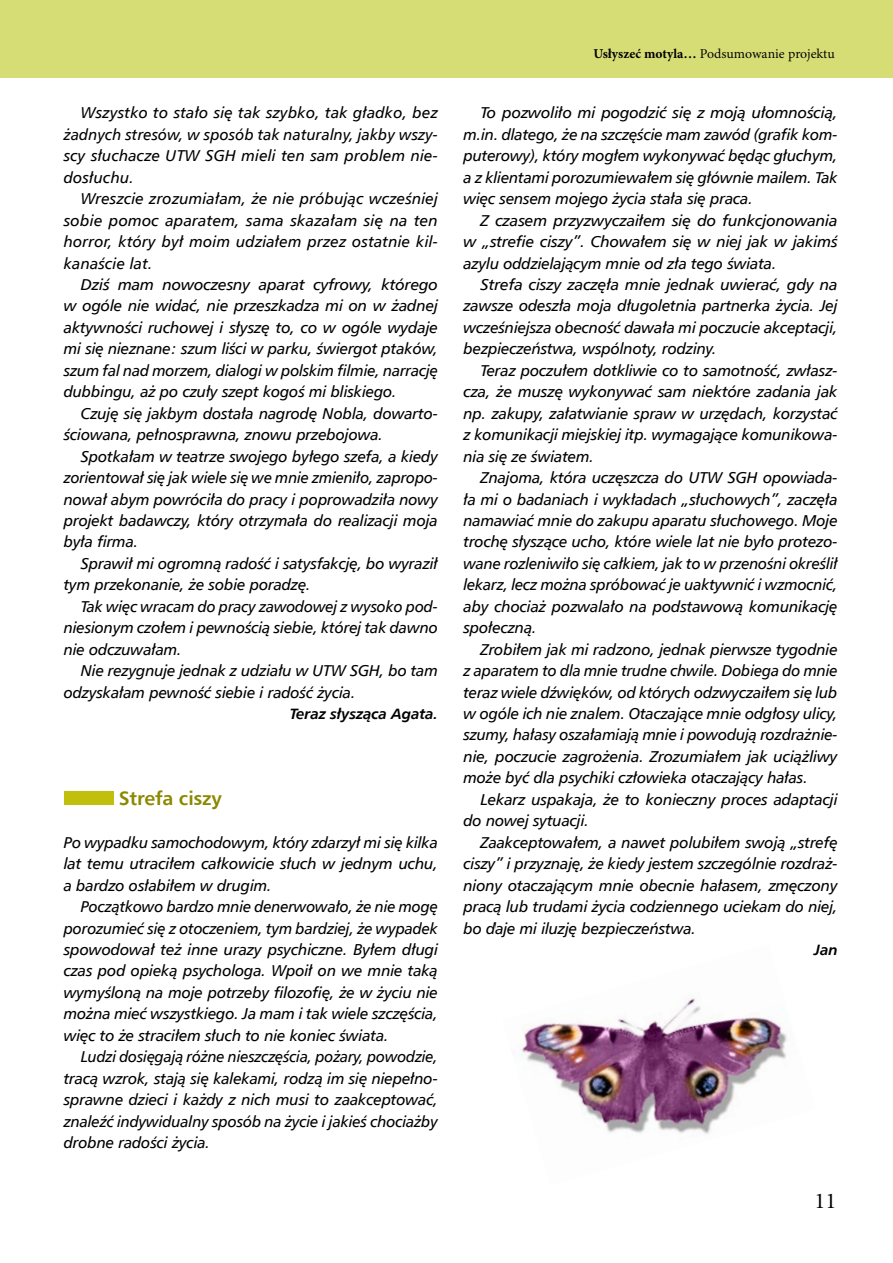
<style>
.page{position:relative;width:893px;height:1263px;background:#fff}
.page>*{position:absolute;margin:0;border:0;box-sizing:border-box;transform-origin:0 0}
.t1{font:22.5px "Minion Pro";color:#000}
.t2{font:700 19.5px "Humnst 777 EU";letter-spacing:-.01em;color:#8b8900}
.t3{font:italic 15.75px/21.5px "Humnst 777 EU";letter-spacing:-.01em;color:#000;text-align:justify}
.t4{font:italic 700 15px "Humnst 777 EU";letter-spacing:-.01em;color:#000}
.t5{font:13.5px "Minion Pro";letter-spacing:-.005em;color:#000}
.s1{font-weight:700}
</style>
<div class="page">
<div style="left:0;top:0;width:893px;height:77px;background:#d7dd75"></div>
<div style="left:64px;top:791px;width:49px;height:14px;background:#c0bf0b"></div>
<img style="left:520px;top:998px;width:267px;height:136px">
<p class="t3" style="left:64px;top:102px;width:376px;text-indent:17px">Wszystko to stało się tak szybko, tak gładko, bez żadnych stresów, w sposób tak naturalny, jakby wszy&shy;scy słuchacze UTW SGH mieli ten sam problem nie&shy;dosłuchu.</p>
<p class="t3" style="left:64px;top:188px;width:376px;text-indent:17px">Wreszcie zrozumiałam, że nie próbując wcześniej sobie pomoc aparatem, sama skazałam się na ten horror, który był moim udziałem przez ostatnie kil&shy;kanaście lat.</p>
<p class="t3" style="left:64px;top:273px;width:376px;text-indent:17px">Dziś mam nowoczesny aparat cyfrowy, którego w ogóle nie widać, nie przeszkadza mi on w żadnej aktywności ruchowej i słyszę to, co w ogóle wydaje mi się nieznane: szum liści w parku, świergot ptaków, szum fal nad morzem, dialogi w polskim filmie, narrację dubbingu, aż po czuły szept kogoś mi bliskiego.</p>
<p class="t3" style="left:64px;top:402px;width:376px;text-indent:17px">Czuję się jakbym dostała nagrodę Nobla, dowarto&shy;ściowana, pełnosprawna, znowu przebojowa.</p>
<p class="t3" style="left:64px;top:445px;width:376px;text-indent:17px">Spotkałam w teatrze swojego byłego szefa, a kiedy zorientował się jak wiele się we mnie zmieniło, zapropo&shy;nował abym powróciła do pracy i poprowadziła nowy projekt badawczy, który otrzymała do realizacji moja była firma.</p>
<p class="t3" style="left:64px;top:552px;width:376px;text-indent:17px">Sprawił mi ogromną radość i satysfakcję, bo wyraził tym przekonanie, że sobie poradzę.</p>
<p class="t3" style="left:64px;top:595px;width:376px;text-indent:17px">Tak więc wracam do pracy zawodowej z wysoko pod&shy;niesionym czołem i pewnością siebie, której tak dawno nie odczuwałam.</p>
<p class="t3" style="left:64px;top:660px;width:376px;text-indent:17px">Nie rezygnuje jednak z udziału w UTW SGH, bo tam odzyskałam pewność siebie i radość życia.</p>
<p class="t4" style="left:290px;top:704px;width:150px">Teraz słysząca Agata.</p>
<p class="t2" style="left:119px;top:786px;width:105px">Strefa ciszy</p>
<p class="t3" style="left:64px;top:831px;width:376px">Po wypadku samochodowym, który zdarzył mi się kilka lat temu utraciłem całkowicie słuch w jednym uchu, a bardzo osłabiłem w drugim.</p>
<p class="t3" style="left:64px;top:895px;width:376px;text-indent:17px">Początkowo bardzo mnie denerwowało, że nie mogę porozumieć się z otoczeniem, tym bardziej, że wypadek spowodował też inne urazy psychiczne. Byłem długi czas pod opieką psychologa. Wpoił on we mnie taką wymyśloną na moje potrzeby filozofię, że w życiu nie można mieć wszystkiego. Ja mam i tak wiele szczęścia, więc to że straciłem słuch to nie koniec świata.</p>
<p class="t3" style="left:64px;top:1046px;width:376px;text-indent:17px">Ludzi dosięgają różne nieszczęścia, pożary, powodzie, tracą wzrok, stają się kalekami, rodzą im się niepełno&shy;sprawne dzieci i każdy z nich musi to zaakceptować, znaleźć indywidualny sposób na życie i jakieś chociażby drobne radości życia.</p>
<p class="t5" style="left:593px;top:46px;width:243px"><span class="s1">Usłyszeć motyla…</span> Podsumowanie projektu</p>
<p class="t3" style="left:463px;top:102px;width:376px;text-indent:17px">To pozwoliło mi pogodzić się z moją ułomnością, m.in. dlatego, że na szczęście mam zawód (grafik kom&shy;puterowy), który mogłem wykonywać będąc głuchym, a z klientami porozumiewałem się głównie mailem. Tak więc sensem mojego życia stała się praca.</p>
<p class="t3" style="left:463px;top:209px;width:376px;text-indent:17px">Z czasem przyzwyczaiłem się do funkcjonowania w „strefie ciszy”. Chowałem się w niej jak w jakimś azylu oddzielającym mnie od zła tego świata.</p>
<p class="t3" style="left:463px;top:273px;width:376px;text-indent:17px">Strefa ciszy zaczęła mnie jednak uwierać, gdy na zawsze odeszła moja długoletnia partnerka życia. Jej wcześniejsza obecność dawała mi poczucie akceptacji, bezpieczeństwa, wspólnoty, rodziny.</p>
<p class="t3" style="left:463px;top:359px;width:376px;text-indent:17px">Teraz poczułem dotkliwie co to samotność, zwłasz&shy;cza, że muszę wykonywać sam niektóre zadania jak np. zakupy, załatwianie spraw w urzędach, korzystać z komunikacji miejskiej itp. wymagające komunikowa&shy;nia się ze światem.</p>
<p class="t3" style="left:463px;top:466px;width:376px;text-indent:17px">Znajoma, która uczęszcza do UTW SGH opowiada&shy;ła mi o badaniach i wykładach „słuchowych”, zaczęła namawiać mnie do zakupu aparatu słuchowego. Moje trochę słyszące ucho, które wiele lat nie było protezo&shy;wane rozleniwiło się całkiem, jak to w przenośni określił lekarz, lecz można spróbować je uaktywnić i wzmocnić, aby chociaż pozwalało na podstawową komunikację społeczną.</p>
<p class="t3" style="left:463px;top:638px;width:376px;text-indent:17px">Zrobiłem jak mi radzono, jednak pierwsze tygodnie z aparatem to dla mnie trudne chwile. Dobiega do mnie teraz wiele dźwięków, od których odzwyczaiłem się lub w ogóle ich nie znalem. Otaczające mnie odgłosy ulicy, szumy, hałasy oszałamiają mnie i powodują rozdrażnie&shy;nie, poczucie zagrożenia. Zrozumiałem jak uciążliwy może być dla psychiki człowieka otaczający hałas.</p>
<p class="t3" style="left:463px;top:788px;width:376px;text-indent:17px">Lekarz uspakaja, że to konieczny proces adaptacji do nowej sytuacji.</p>
<p class="t3" style="left:463px;top:831px;width:376px;text-indent:17px">Zaakceptowałem, a nawet polubiłem swoją „strefę ciszy” i przyznaję, że kiedy jestem szczególnie rozdraż&shy;niony otaczającym mnie obecnie hałasem, zmęczony pracą lub trudami życia codziennego uciekam do niej, bo daje mi iluzję bezpieczeństwa.</p>
<p class="t4" style="left:814px;top:940px;width:25px">Jan</p>
<h1 class="t1" style="left:814px;top:1187px;width:23px">11</h1>
</div>
